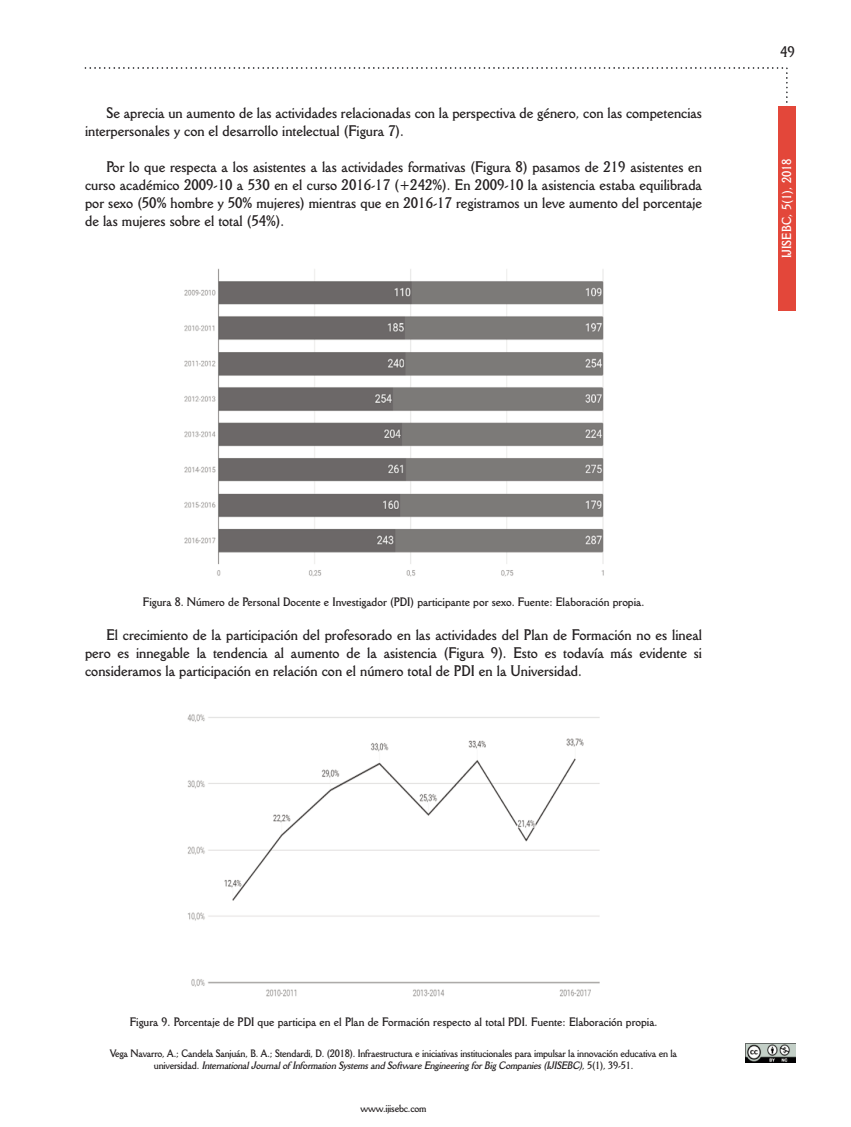
<style>
.page{position:relative;width:851px;height:1127px;background:#fff}
.page>*{position:absolute;margin:0;border:0;box-sizing:border-box;transform-origin:0 0}
.t1{font:700 15px/18px "Della Robbia BT";color:#231f20;text-align:justify;scale:.9 1}
.t2{font:700 12.75px "Della Robbia BT";color:#fff;scale:.9 1}
.t3{font:700 12px "Della Robbia BT";color:#231f20;scale:.9 1}
.t4{font:700 10.5px/12px "Della Robbia BT";letter-spacing:-.02em;color:#231f20;text-align:center;scale:.9 1}
.s1{font-style:italic}
</style>
<div class="page">
<svg style="left:85px;top:67px;width:702px;height:36px"></svg>
<div style="left:777px;top:106px;width:18px;height:204px;background:#e3473a"></div>
<div style="left:745px;top:1043px;width:50px;height:20px;background:#020102"></div>
<img style="left:745px;top:1043px;width:50px;height:19px">
<img style="left:184px;top:268px;width:420px;height:309px">
<img style="left:187px;top:714px;width:413px;height:283px">
<p class="t1" style="left:85px;top:104px;width:687px;text-indent:21px">Se aprecia un aumento de las actividades relacionadas con la perspectiva de género, con las competencias interpersonales y con el desarrollo intelectual (figura 7).</p>
<p class="t1" style="left:85px;top:158px;width:687px;text-indent:21px">por lo que respecta a los asistentes a las actividades formativas (figura 8) pasamos de 219 asistentes en curso académico 2009-10 a 530 en el curso 2016-17 (+242%). En 2009-10 la asistencia estaba equilibrada por sexo (50% hombre y 50% mujeres) mientras que en 2016-17 registramos un leve aumento del porcentaje de las mujeres sobre el total (54%).</p>
<p class="t1" style="left:780px;top:43px;width:18px">49</p>
<p class="t2" style="left:779px;top:258px;width:113px;rotate:-90deg">IJISEBC, 5(1), 2018</p>
<p class="t3" style="left:143px;top:595px;width:558px">figura 8. número de personal docente e Investigador (pdI) participante por sexo. fuente: Elaboración propia.</p>
<p class="t1" style="left:85px;top:626px;width:687px;text-indent:21px">El crecimiento de la participación del profesorado en las actividades del plan de formación no es lineal pero es innegable la tendencia al aumento de la asistencia (figura 9). Esto es todavía más evidente si consideramos la participación en relación con el número total de pdI en la universidad.</p>
<p class="t3" style="left:130px;top:1015px;width:588px">figura 9. porcentaje de pdI que participa en el plan de formación respecto al total pdI. fuente: Elaboración propia.</p>
<p class="t4" style="left:110px;top:1047px;width:631px">vega navarro, a.; Candela Sanjuán, B. a.; Stendardi, d. (2018). Infraestructura e iniciativas institucionales para impulsar la innovación educativa en la u n i v e r s i d a d . <span class="s1">International Journal of Information Systems and Software Engineering for Big Companies (IJISEBC)</span>, 5 ( 1 ) , 3 9 - 5 1 .</p>
<p class="t4" style="left:360px;top:1102px;width:75px">www.ijisebc.com</p>
</div>
